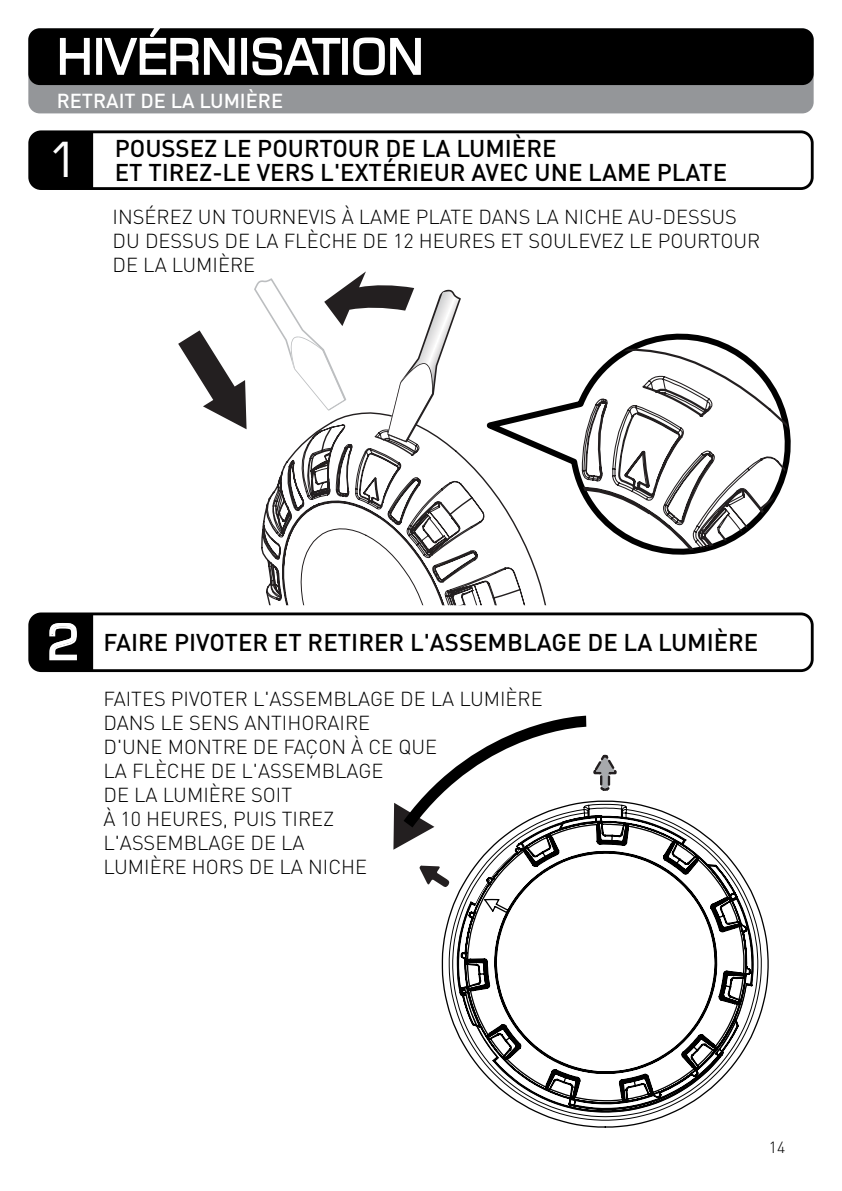
<style>
.page{position:relative;width:842px;height:1191px;background:#fff}
.page>*{position:absolute;margin:0;border:0;box-sizing:border-box;transform-origin:0 0}
.t1{font:48px "Square 721 BT";color:#fff}
.t2{font:500 24px/24px "DINOT";color:#000}
.t3{font:300 20px/24px "DINOT";color:#000}
.t4{font:500 20px "DINOT";color:#fff}
.t5{font:300 16px "DINOT";color:#000}
.s1{font-family:"Square 721 BT";font-weight:400;font-size:48px;color:#fff}
</style>
<div class="page">
<svg style="left:262px;top:442px;width:263px;height:163px"></svg>
<svg style="left:482px;top:333px;width:309px;height:233px"></svg>
<svg style="left:573px;top:347px;width:216px;height:20px"></svg>
<svg style="left:573px;top:367px;width:216px;height:183px"></svg>
<svg style="left:443px;top:881px;width:324px;height:244px"></svg>
<svg style="left:460px;top:801px;width:292px;height:309px"></svg>
<svg style="left:420px;top:865px;width:29px;height:22px"></svg>
<svg style="left:393px;top:715px;width:224px;height:134px"></svg>
<svg style="left:178px;top:330px;width:69px;height:99px"></svg>
<svg style="left:254px;top:271px;width:207px;height:171px"></svg>
<div style="left:28px;top:28px;width:786px;height:85px;background:#949699;border-radius:11px"></div>
<div style="left:28px;top:28px;width:786px;height:57px;background:#000;border-radius:11px"></div>
<svg style="left:59px;top:37px;width:31px;height:38px"></svg>
<div style="left:96px;top:38px;width:6px;height:37px;border:2px solid #fff"></div>
<svg style="left:102px;top:28px;width:134px;height:47px"></svg>
<div style="left:241px;top:38px;width:6px;height:37px;border:2px solid #fff"></div>
<svg style="left:252px;top:37px;width:89px;height:39px"></svg>
<div style="left:342px;top:38px;width:6px;height:37px;border:2px solid #fff"></div>
<svg style="left:353px;top:37px;width:68px;height:39px"></svg>
<div style="left:32px;top:134px;width:61px;height:52px;background:#000"></div>
<div style="left:28px;top:130px;width:786px;height:60px;border:3px solid #000;border-radius:11px"></div>
<svg style="left:32px;top:616px;width:61px;height:52px;background:#1f1f1f"></svg>
<div style="left:28px;top:612px;width:786px;height:60px;border:3px solid #000;border-radius:11px"></div>
<h1 class="t1" style="left:57px;top:26px;width:369px">HIVÉRNISATION</h1>
<p class="t4" style="left:57px;top:88px;width:228px">RETRAIT DE LA LUMIÈRE</p>
<p class="t2" style="left:115px;top:136px;width:614px;text-indent:-68px"><span class="s1">1</span> POUSSEZ LE POURTOUR DE LA LUMIÈRE<br>ET TIREZ-LE VERS L'EXTÉRIEUR AVEC UNE LAME PLATE</p>
<p class="t3" style="left:113px;top:205px;width:649px">INSÉREZ UN TOURNEVIS À LAME PLATE DANS LA NICHE AU-DESSUS<br>DU DESSUS DE LA FLÈCHE DE 12 HEURES ET SOULEVEZ LE POURTOUR<br>DE LA LUMIÈRE</p>
<p class="t2" style="left:47px;top:630px;width:713px"><span class="s1">2</span> FAIRE PIVOTER ET RETIRER L'ASSEMBLAGE DE LA LUMIÈRE</p>
<p class="t3" style="left:103px;top:686px;width:441px">FAITES PIVOTER L'ASSEMBLAGE DE LA LUMIÈRE<br>DANS LE SENS ANTIHORAIRE<br>D'UNE MONTRE DE FAÇON À CE QUE<br>LA FLÈCHE DE L'ASSEMBLAGE<br>DE LA LUMIÈRE SOIT<br>À 10 HEURES, PUIS TIREZ<br>L'ASSEMBLAGE DE LA<br>LUMIÈRE HORS DE LA NICHE</p>
<p class="t5" style="left:769px;top:1137px;width:18px">14</p>
</div>
